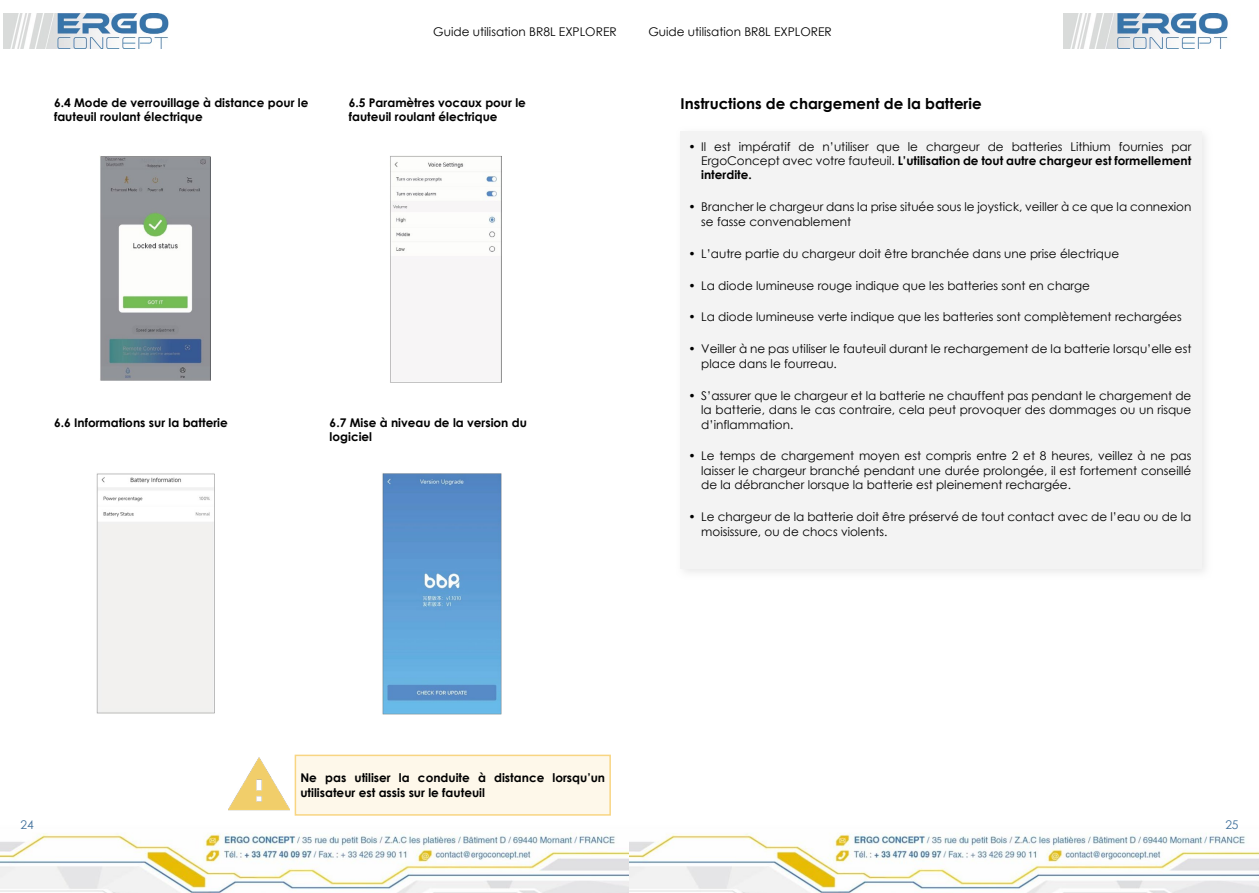
<style>
.page{position:relative;width:1259px;height:893px;background:#fff}
.page>*{position:absolute;margin:0;border:0;box-sizing:border-box;transform-origin:0 0}
.t1{font:700 15px "Century Gothic";color:#000}
.t2{font:12px/14.4px "Century Gothic";color:#000;text-align:justify}
.t3{font:700 12px/14.4px "Century Gothic";color:#000}
.t4{font:12px "Century Gothic";color:#43729d}
.s1{font-weight:700}
</style>
<div class="page">
<img style="left:3px;top:14px;width:165px;height:34px">
<img style="left:1063px;top:14px;width:165px;height:34px">
<img style="left:0;top:832px;width:1259px;height:61px">
<div style="left:295px;top:755px;width:315px;height:60px;background:#fef8ea"></div>
<div style="left:295px;top:755px;width:316px;height:61px;border:2px solid #f8d582"></div>
<img style="left:229px;top:757px;width:61px;height:54px">
<img style="left:100px;top:156px;width:110px;height:225px">
<div style="left:390px;top:156px;width:111px;height:226px;background:#f7f5f6"></div>
<img style="left:96px;top:473px;width:119px;height:241px">
<img style="left:382px;top:473px;width:119px;height:241px">
<div style="left:675px;top:126px;width:538px;height:454px;background:#fafafa"></div>
<div style="left:680px;top:131px;width:522px;height:438px;background:#f3f3f3"></div>
<p class="t2" style="left:433px;top:24px;width:185px">Guide utilisation BR8L EXPLORER</p>
<p class="t2" style="left:648px;top:24px;width:185px">Guide utilisation BR8L EXPLORER</p>
<p class="t3" style="left:54px;top:95px;width:256px">6.4 Mode de verrouillage à distance pour le fauteuil roulant électrique</p>
<p class="t3" style="left:349px;top:95px;width:179px">6.5 Paramètres vocaux pour le fauteuil roulant électrique</p>
<p class="t3" style="left:54px;top:415px;width:175px">6.6 Informations sur la batterie</p>
<p class="t3" style="left:330px;top:415px;width:199px">6.7 Mise à niveau de la version du logiciel</p>
<p class="t1" style="left:680px;top:92px;width:302px">Instructions de chargement de la batterie</p>
<p class="t2" style="left:701px;top:139px;width:492px;text-indent:-13px">• Il est impératif de n’utiliser que le chargeur de batteries Lithium fournies par ErgoConcept avec votre fauteuil. <span class="s1">L’utilisation de tout autre chargeur est formellement interdite.</span></p>
<p class="t2" style="left:701px;top:200px;width:492px;text-indent:-13px">• Brancher le chargeur dans la prise située sous le joystick, veiller à ce que la connexion se fasse convenablement</p>
<p class="t2" style="left:688px;top:246px;width:432px">• L’autre partie du chargeur doit être branchée dans une prise électrique</p>
<p class="t2" style="left:688px;top:278px;width:403px">• La diode lumineuse rouge indique que les batteries sont en charge</p>
<p class="t2" style="left:688px;top:310px;width:495px">• La diode lumineuse verte indique que les batteries sont complètement rechargées</p>
<p class="t2" style="left:701px;top:342px;width:492px;text-indent:-13px">• Veiller à ne pas utiliser le fauteuil durant le rechargement de la batterie lorsqu’elle est place dans le fourreau.</p>
<p class="t2" style="left:701px;top:388px;width:492px;text-indent:-13px">• S’assurer que le chargeur et la batterie ne chauffent pas pendant le chargement de la batterie, dans le cas contraire, cela peut provoquer des dommages ou un risque d’inflammation.</p>
<p class="t2" style="left:701px;top:449px;width:492px;text-indent:-13px">• Le temps de chargement moyen est compris entre 2 et 8 heures, veillez à ne pas laisser le chargeur branché pendant une durée prolongée, il est fortement conseillé de la débrancher lorsque la batterie est pleinement rechargée.</p>
<p class="t2" style="left:701px;top:509px;width:492px;text-indent:-13px">• Le chargeur de la batterie doit être préservé de tout contact avec de l’eau ou de la moisissure, ou de chocs violents.</p>
<p class="t3" style="left:300px;top:770px;width:306px">Ne pas utiliser la conduite à distance lorsqu’un utilisateur est assis sur le fauteuil</p>
<p class="t4" style="left:20px;top:816px;width:15px">24</p>
<p class="t4" style="left:1225px;top:816px;width:15px">25</p>
</div>
